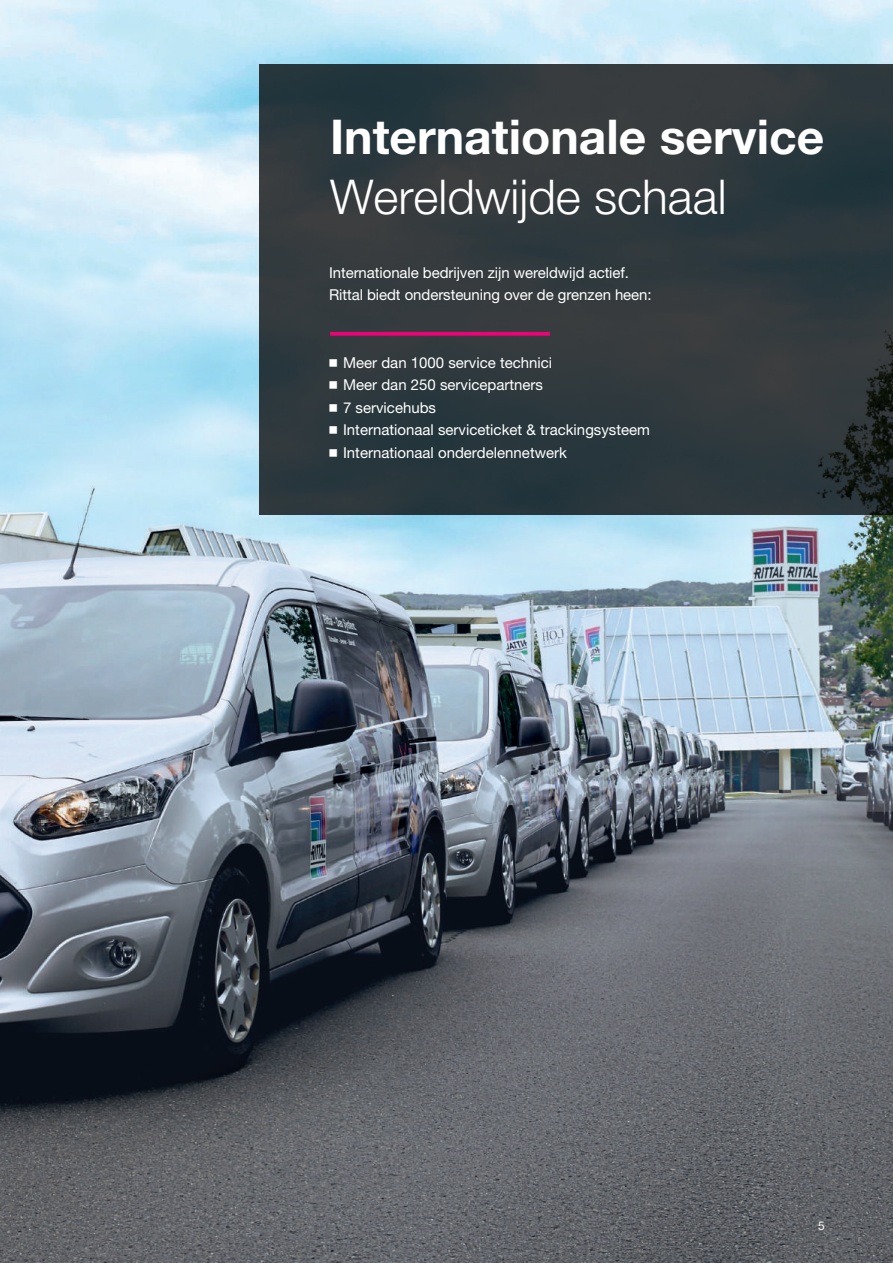
<style>
.page{position:relative;width:893px;height:1263px;background:#fff}
.page>*{position:absolute;margin:0;border:0;box-sizing:border-box;transform-origin:0 0}
.t1{font:700 48px "Neue Helvetica For Rittal";color:#fff}
.t2{font:300 48px "Neue Helvetica For Rittal";color:#fff}
.t3{font:15px/22.5px "Neue Helvetica For Rittal";color:#fff}
.t4{font:12px "Neue Helvetica For Rittal";color:#fff}
.s1{font-weight:300}
</style>
<div class="page">
<img style="left:0;top:0;width:893px;height:1263px">
<svg style="left:259px;top:64px;width:634px;height:450px;background:#2f383c"></svg>
<svg style="left:330px;top:332px;width:220px;height:4px"></svg>
<h1 class="t1" style="left:330px;top:107px;width:496px">Internationale service</h1>
<h1 class="t2" style="left:330px;top:167px;width:398px">Wereldwijde schaal</h1>
<p class="t3" style="left:329px;top:261px;width:324px">Internationale bedrijven zijn wereldwijd actief.<br>Rittal biedt ondersteuning over de grenzen heen:</p>
<p class="t3" style="left:329px;top:351px;width:323px"><span class="s1">◾</span> Meer dan 1000 service technici<br><span class="s1">◾</span> Meer dan 250 servicepartners<br><span class="s1">◾</span> 7 servicehubs<br><span class="s1">◾</span> Internationaal serviceticket &amp; trackingsysteem <span class="s1">◾</span> Internationaal onderdelennetwerk</p>
<p class="t4" style="left:818px;top:1218px;width:8px">5</p>
</div>
